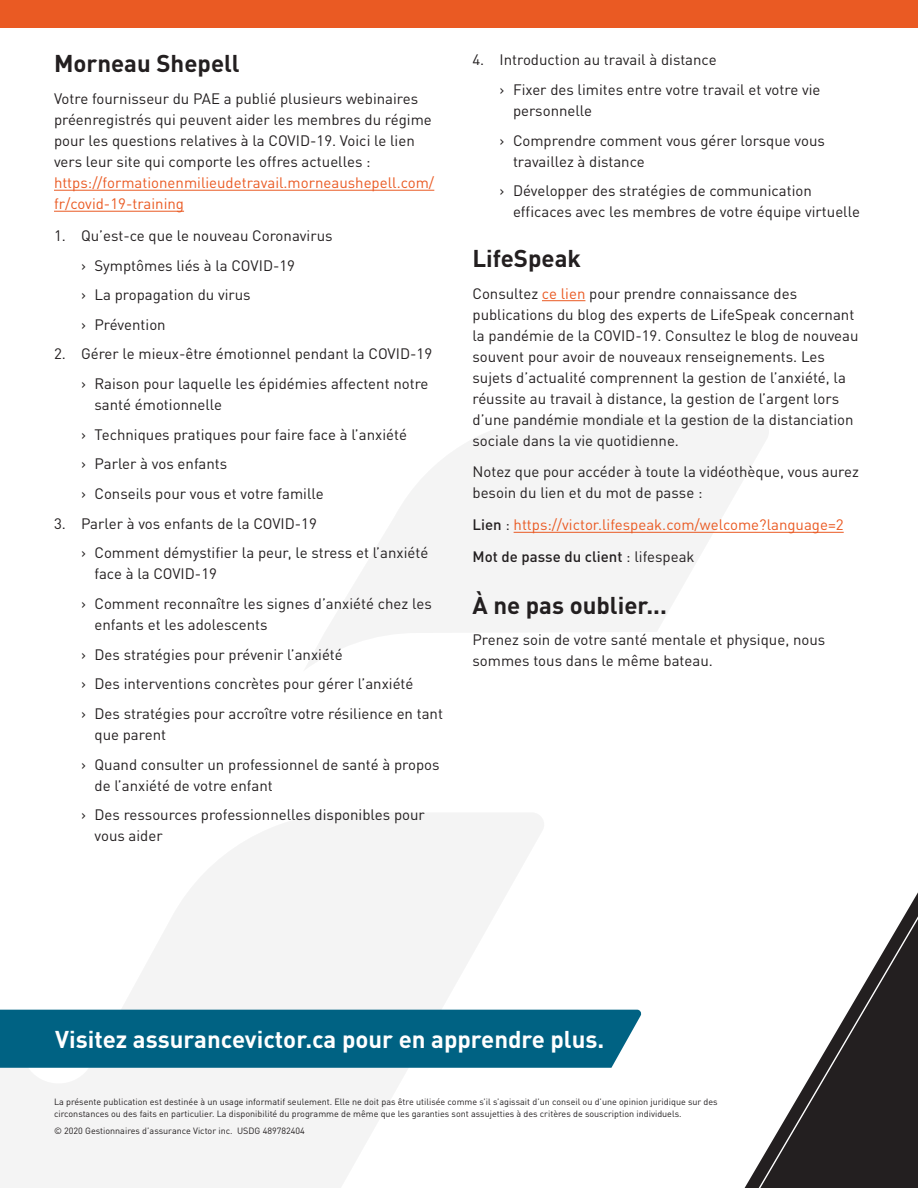
<style>
.page{position:relative;width:918px;height:1188px;background:#fff}
.page>*{position:absolute;margin:0;border:0;box-sizing:border-box;transform-origin:0 0}
.t1{font:700 24px "DINOT";color:#fff}
.Body_Subhead_1_16_20{font:700 24px "DINOT";color:#231f20}
.Body_Text_10_14{font:15px/21px "DINOT";color:#231f20}
.Body_Text_10_14-2{font:15px "DINOT";color:#ea5a23}
.Body_Text_10_14-3{font:500 15px "DINOT";color:#231f20}
.t2{font:9px/12px "DINOT";color:#231f20}
.s1{color:#ea5a23}
.s2{font-weight:500;color:#231f20}
.s3{color:#231f20}
.s4{font-weight:400}
</style>
<div class="page">
<svg style="left:0;top:813px;width:547px;height:375px;fill:#f4f4f4"></svg>
<svg style="left:305px;top:417px;width:464px;height:252px;fill:#f4f4f4"></svg>
<svg style="left:750px;top:892px;width:168px;height:296px"></svg>
<div style="left:0;top:0;width:918px;height:28px;background:#ea5a23"></div>
<div style="left:0;top:1010px;width:642px;height:58px;background:#006283"></div>
<hr style="left:54px;top:190px;width:380px;height:1px;background:#ea5a23">
<hr style="left:54px;top:211px;width:130px;height:1px;background:#ea5a23">
<hr style="left:542px;top:300px;width:43px;height:1px;background:#ea5a23">
<hr style="left:514px;top:532px;width:330px;height:1px;background:#ea5a23">
<p class="Body_Subhead_1_16_20" style="left:54px;top:45px;width:187px">Morneau Shepell</p>
<p class="Body_Text_10_14" style="left:54px;top:87px;width:382px">Votre fournisseur du PAE a publié plusieurs webinaires préenregistrés qui peuvent aider les membres du régime pour les questions relatives à la COVID-19. Voici le lien vers leur site qui comporte les offres actuelles : <span class="s1">https://formationenmilieudetravail.morneaushepell.com/ fr/covid-19-training</span></p>
<p class="Body_Text_10_14" style="left:54px;top:224px;width:280px">1. Qu’est-ce que le nouveau Coronavirus</p>
<p class="Body_Text_10_14" style="left:81px;top:253px;width:216px">› Symptômes liés à la COVID-19</p>
<p class="Body_Text_10_14" style="left:81px;top:283px;width:171px">› La propagation du virus</p>
<p class="Body_Text_10_14" style="left:81px;top:313px;width:86px">› Prévention</p>
<p class="Body_Text_10_14" style="left:54px;top:342px;width:380px">2. Gérer le mieux-être émotionnel pendant la COVID-19</p>
<p class="Body_Text_10_14" style="left:94px;top:372px;width:336px;text-indent:-14px">› Raison pour laquelle les épidémies affectent notre santé émotionnelle</p>
<p class="Body_Text_10_14" style="left:81px;top:423px;width:328px">› Techniques pratiques pour faire face à l’anxiété</p>
<p class="Body_Text_10_14" style="left:81px;top:452px;width:148px">› Parler à vos enfants</p>
<p class="Body_Text_10_14" style="left:81px;top:482px;width:244px">› Conseils pour vous et votre famille</p>
<p class="Body_Text_10_14" style="left:54px;top:511px;width:264px">3. Parler à vos enfants de la COVID-19</p>
<p class="Body_Text_10_14" style="left:94px;top:541px;width:335px;text-indent:-14px">› Comment démystifier la peur, le stress et l’anxiété face à la COVID-19</p>
<p class="Body_Text_10_14" style="left:94px;top:592px;width:339px;text-indent:-14px">› Comment reconnaître les signes d’anxiété chez les enfants et les adolescents</p>
<p class="Body_Text_10_14" style="left:81px;top:642px;width:263px">› Des stratégies pour prévenir l’anxiété</p>
<p class="Body_Text_10_14" style="left:81px;top:672px;width:334px">› Des interventions concrètes pour gérer l’anxiété</p>
<p class="Body_Text_10_14" style="left:94px;top:702px;width:350px;text-indent:-14px">› Des stratégies pour accroître votre résilience en tant que parent</p>
<p class="Body_Text_10_14" style="left:94px;top:752px;width:347px;text-indent:-14px">› Quand consulter un professionnel de santé à propos de l’anxiété de votre enfant</p>
<p class="Body_Text_10_14" style="left:94px;top:803px;width:332px;text-indent:-14px">› Des ressources professionnelles disponibles pour vous aider</p>
<p class="Body_Text_10_14" style="left:472px;top:48px;width:246px">4. Introduction au travail à distance</p>
<p class="Body_Text_10_14" style="left:513px;top:78px;width:309px;text-indent:-14px">› Fixer des limites entre votre travail et votre vie personnelle</p>
<p class="Body_Text_10_14" style="left:513px;top:129px;width:314px;text-indent:-14px">› Comprendre comment vous gérer lorsque vous travaillez à distance</p>
<p class="Body_Text_10_14" style="left:513px;top:179px;width:349px;text-indent:-14px">› Développer des stratégies de communication efficaces avec les membres de votre équipe virtuelle</p>
<p class="Body_Subhead_1_16_20" style="left:472px;top:239px;width:110px">LifeSpeak</p>
<p class="Body_Text_10_14" style="left:472px;top:281px;width:388px">Consultez <span class="s1">ce lien</span> pour prendre connaissance des publications du blog des experts de LifeSpeak concernant la pandémie de la COVID-19. Consultez le blog de nouveau souvent pour avoir de nouveaux renseignements. Les sujets d’actualité comprennent la gestion de l’anxiété, la réussite au travail à distance, la gestion de l’argent lors d’une pandémie mondiale et la gestion de la distanciation sociale dans la vie quotidienne.</p>
<p class="Body_Text_10_14" style="left:472px;top:460px;width:388px">Notez que pour accéder à toute la vidéothèque, vous aurez besoin du lien et du mot de passe :</p>
<p class="Body_Text_10_14-2" style="left:472px;top:513px;width:373px"><span class="s2">Lien</span> <span class="s3">:</span> https://victor.lifespeak.com/welcome?language=2</p>
<p class="Body_Text_10_14-3" style="left:472px;top:545px;width:224px">Mot de passe du client <span class="s4">: lifespeak</span></p>
<p class="Body_Subhead_1_16_20" style="left:472px;top:586px;width:196px">À ne pas oublier...</p>
<p class="Body_Text_10_14" style="left:472px;top:628px;width:354px">Prenez soin de votre santé mentale et physique, nous sommes tous dans le même bateau.</p>
<h1 class="t1" style="left:55px;top:1021px;width:551px">Visitez assurancevictor.ca pour en apprendre plus.</h1>
<p class="t2" style="left:54px;top:1095px;width:665px">La présente publication est destinée à un usage informatif seulement. Elle ne doit pas être utilisée comme s’il s’agissait d’un conseil ou d’une opinion juridique sur des circonstances ou des faits en particulier. La disponibilité du programme de même que les garanties sont assujetties à des critères de souscription individuels.</p>
<p class="t2" style="left:54px;top:1124px;width:252px">© 2020 Gestionnaires d’assurance Victor inc. USDG 489782404</p>
</div>
